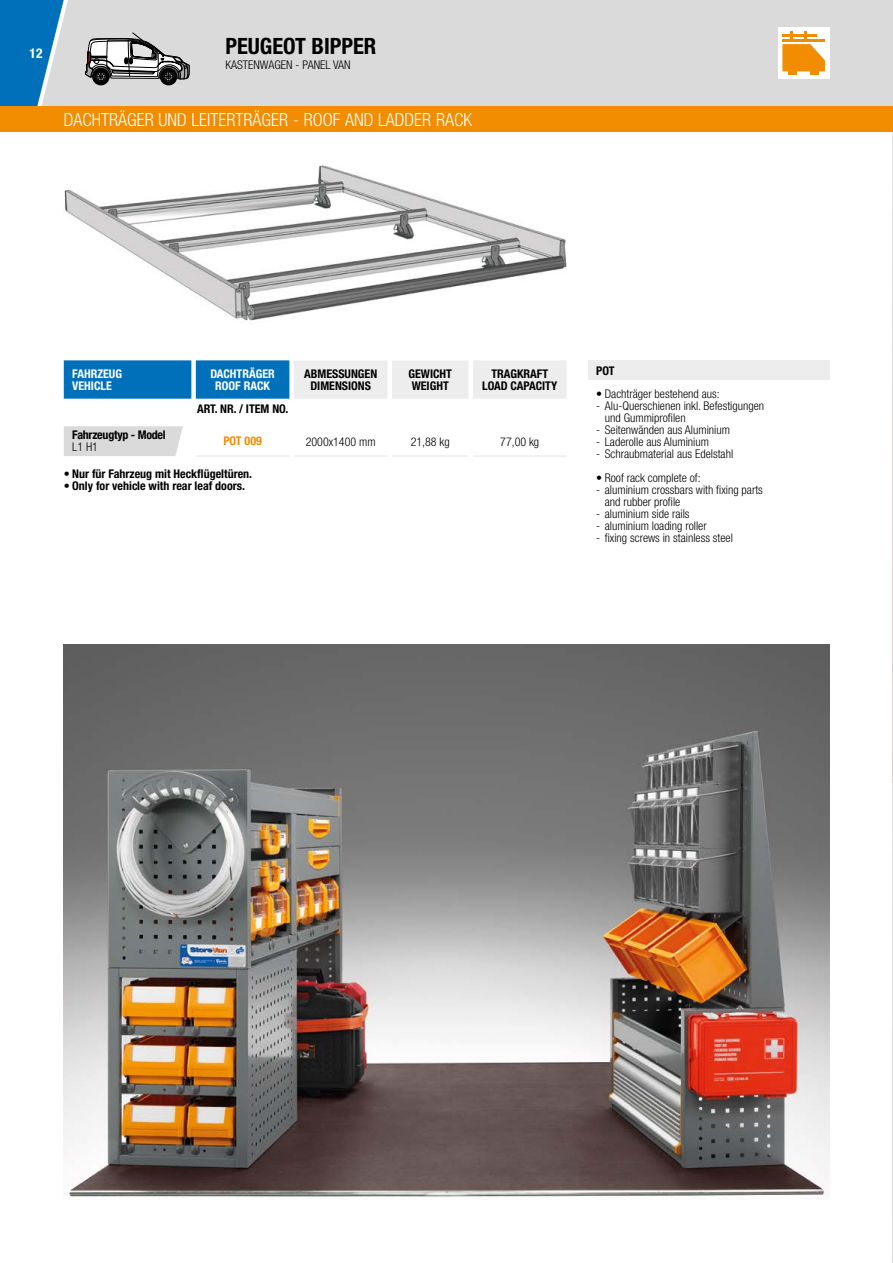
<style>
.page{position:relative;width:893px;height:1263px;background:#fff}
.page>*{position:absolute;margin:0;border:0;box-sizing:border-box;transform-origin:0 0}
.t1{font:700 condensed 22.5px "Helvetica Neue";color:#000}
.t2{font:300 condensed 18px "Helvetica Neue";color:#fff}
.t3{font:700 condensed 13.5px "Helvetica Neue";color:#fff}
.t4{font:300 condensed 12px/12px "Helvetica Neue";color:#000}
.t5{font:700 condensed 12px/12px "Helvetica Neue";color:#000;text-align:center}
.t6{font:700 condensed 12px/12px "Helvetica Neue";color:#fff}
.t7{font:700 condensed 12px "Helvetica Neue";letter-spacing:-.02em;color:#000}
.t8{font:700 condensed 12px "Helvetica Neue";color:#f28c00}
.s1{font-weight:300}
</style>
<div class="page">
<svg style="left:892px;top:132px;width:1px;height:1131px"></svg>
<div style="left:0;top:0;width:41px;height:106px;background:#0070ba"></div>
<div style="left:41px;top:0;width:852px;height:106px;background:#dadada"></div>
<div style="left:0;top:106px;width:893px;height:26px;background:#f28c00"></div>
<div style="left:778px;top:28px;width:51px;height:51px;background:#fff"></div>
<svg style="left:782px;top:32px;width:43px;height:39px"></svg>
<div style="left:788px;top:68px;width:8px;height:6px;background:#f28c00"></div>
<div style="left:810px;top:68px;width:8px;height:6px;background:#f28c00"></div>
<img style="left:64px;top:644px;width:765px;height:553px">
<img style="left:64px;top:165px;width:503px;height:156px">
<svg style="left:85px;top:32px;width:105px;height:53px"></svg>
<svg style="left:64px;top:360px;width:503px;height:39px;background:#87b8d7"></svg>
<hr style="left:196px;top:455px;width:93px;height:2px;background:#ededed">
<hr style="left:294px;top:455px;width:93px;height:2px;background:#ededed">
<hr style="left:392px;top:455px;width:76px;height:2px;background:#ededed">
<hr style="left:473px;top:455px;width:94px;height:2px;background:#ededed">
<div style="left:64px;top:426px;width:119px;height:30px;background:#dadada"></div>
<div style="left:588px;top:360px;width:241px;height:19px;background:#ededed"></div>
<p class="t3" style="left:30px;top:45px;width:14px">12</p>
<h1 class="t1" style="left:225px;top:33px;width:153px">PEUGEOT BIPPER</h1>
<p class="t4" style="left:225px;top:59px;width:127px">KASTENWAGEN - PANEL VAN</p>
<h2 class="t2" style="left:64px;top:110px;width:410px">DACHTRÄGER UND LEITERTRÄGER - ROOF AND LADDER RACK</h2>
<p class="t6" style="left:72px;top:368px;width:51px">FAHRZEUG<br>VEHICLE</p>
<p class="t6" style="left:210px;top:368px;width:66px;text-align:center">DACHTRÄGER<br>ROOF RACK</p>
<p class="t5" style="left:304px;top:368px;width:75px">ABMESSUNGEN<br>DIMENSIONS</p>
<p class="t5" style="left:408px;top:368px;width:45px;text-align:left">GEWICHT<br>WEIGHT</p>
<p class="t5" style="left:482px;top:368px;width:77px">TRAGKRAFT<br>LOAD CAPACITY</p>
<p class="t5" style="left:197px;top:402px;width:93px">ART. NR. / ITEM NO.</p>
<p class="t8" style="left:223px;top:434px;width:40px">POT 009</p>
<p class="t4" style="left:306px;top:435px;width:71px">2000x1400 mm</p>
<p class="t4" style="left:411px;top:435px;width:41px">21,88 kg</p>
<p class="t4" style="left:500px;top:435px;width:41px">77,00 kg</p>
<p class="t5" style="left:64px;top:468px;width:190px"><span class="s1">•</span> Nur für Fahrzeug mit Heckflügeltüren.</p>
<p class="t5" style="left:64px;top:480px;width:183px"><span class="s1">•</span> Only for vehicle with rear leaf doors.</p>
<p class="t7" style="left:72px;top:428px;width:95px">Fahrzeugtyp - Model</p>
<p class="t4" style="left:72px;top:441px;width:27px">L1 H1</p>
<p class="t5" style="left:596px;top:364px;width:20px">POT</p>
<p class="t4" style="left:596px;top:387px;width:125px">• Dachträger bestehend aus:</p>
<p class="t4" style="left:605px;top:399px;width:161px;text-indent:-9px">- Alu-Querschienen inkl. Befestigungen und Gummiprofilen</p>
<p class="t4" style="left:596px;top:423px;width:135px">- Seitenwänden aus Aluminium</p>
<p class="t4" style="left:596px;top:435px;width:114px">- Laderolle aus Aluminium</p>
<p class="t4" style="left:596px;top:447px;width:138px">- Schraubmaterial aus Edelstahl</p>
<p class="t4" style="left:596px;top:471px;width:106px">• Roof rack complete of:</p>
<p class="t4" style="left:605px;top:483px;width:160px;text-indent:-9px">- aluminium crossbars with fixing parts and rubber profile</p>
<p class="t4" style="left:596px;top:507px;width:95px">- aluminium side rails</p>
<p class="t4" style="left:596px;top:519px;width:112px">- aluminium loading roller</p>
<p class="t4" style="left:596px;top:531px;width:138px">- fixing screws in stainless steel</p>
</div>
